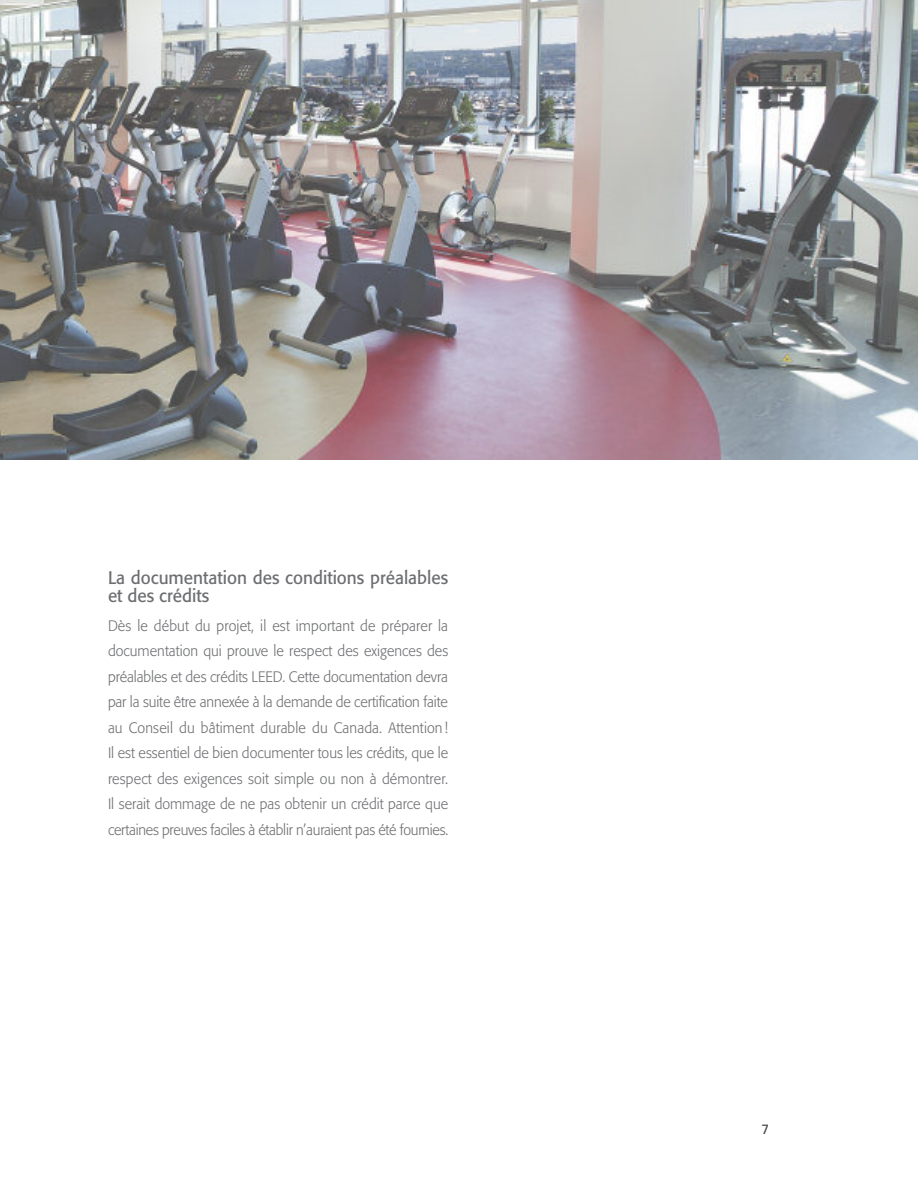
<style>
.page{position:relative;width:918px;height:1188px;background:#fff}
.page>*{position:absolute;margin:0;border:0;box-sizing:border-box;transform-origin:0 0}
.t1{font:18px/18.8px "Formata";color:#6d6e71;scale:.95 1}
.t2{font:300 15px/25.5px "Formata";letter-spacing:-.015em;color:#6d6e71;text-align:justify;scale:.95 1}
.t3{font:13.5px "Univers";color:#3d3c3c;scale:.94 1}
</style>
<div class="page">
<img style="left:0;top:0;width:918px;height:459px">
<h3 class="t1" style="left:108px;top:569px;width:360px">La documentation des conditions préalables et des crédits</h3>
<p class="t2" style="left:108px;top:614px;width:360px">Dès le début du projet, il est important de préparer la documentation qui prouve le respect des exigences des préalables et des crédits LEED. Cette documentation devra par la suite être annexée à la demande de certification faite au Conseil du bâtiment durable du Canada. Attention!<br>Il est essentiel de bien documenter tous les crédits, que le respect des exigences soit simple ou non à démontrer.<br>Il serait dommage de ne pas obtenir un crédit parce que certaines preuves faciles à établir n’auraient pas été fournies.</p>
<p class="t3" style="left:762px;top:1124px;width:9px">7</p>
</div>
